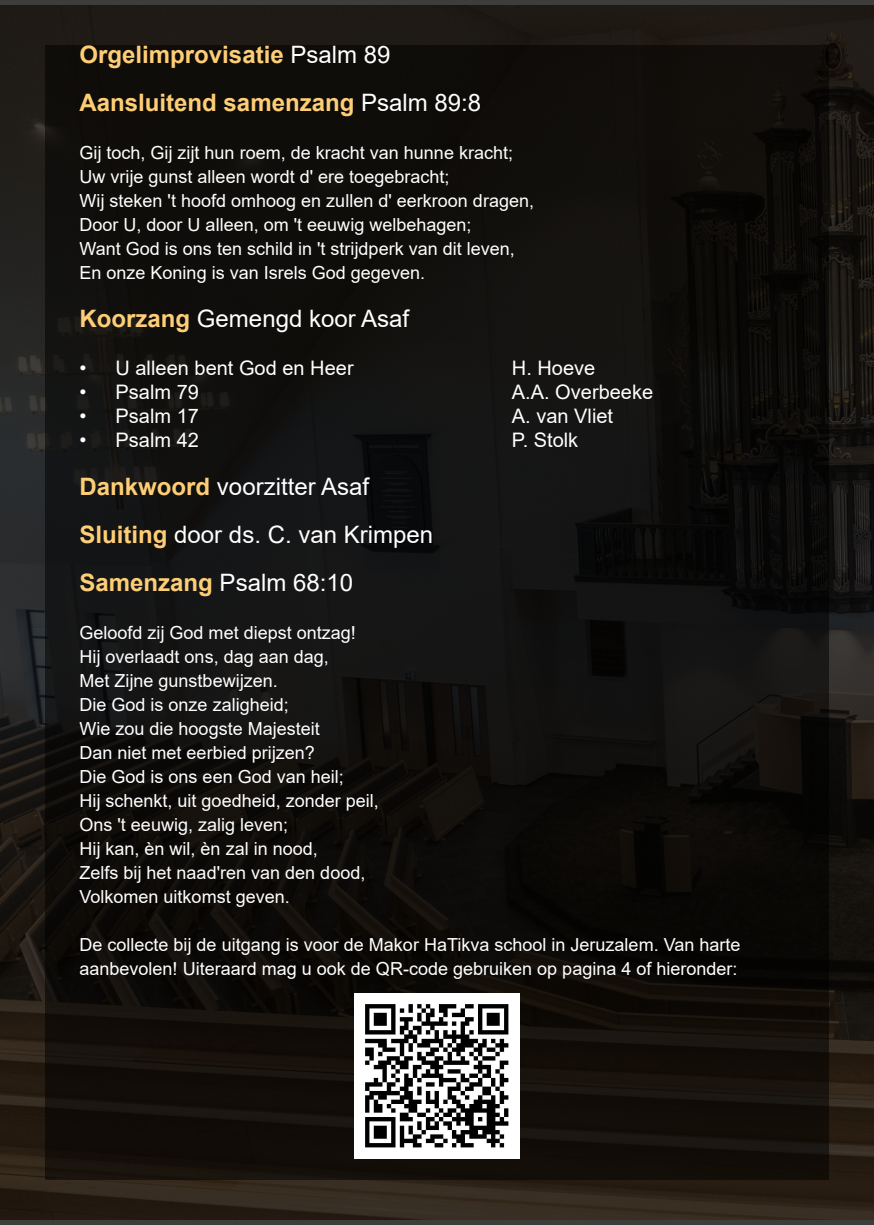
<style>
.page{position:relative;width:874px;height:1225px;background:#fff}
.page>*{position:absolute;margin:0;border:0;box-sizing:border-box;transform-origin:0 0}
.t1{font:24px/48px "Arial";color:#fff}
.t2{font:700 24px/48px "Arial";color:#fece76}
.t3{font:20px "Arial";color:#fff}
.t4{font:18px/24px "Arial";color:#fff}
.s1{font-weight:400;color:#fff}
.s2{font-weight:700;color:#fece76}
</style>
<div class="page">
<div style="left:0;top:0;width:873px;height:1225px;background:#0a0907;opacity:.79"></div>
<div style="left:45px;top:45px;width:783px;height:1134px;background:#110e0b"></div>
<img style="left:354px;top:993px;width:165px;height:165px">
<h1 class="t2" style="left:79px;top:32px;width:403px">Orgelimprovisatie <span class="s1">Psalm 89<br></span>Aansluitend samenzang <span class="s1">Psalm 89:8</span></h1>
<p class="t4" style="left:79px;top:142px;width:456px">Gĳ toch, Gĳ zĳt hun roem, de kracht van hunne kracht; Uw vrĳe gunst alleen wordt d' ere toegebracht;<br>Wĳ steken 't hoofd omhoog en zullen d' eerkroon dragen, Door U, door U alleen, om 't eeuwig welbehagen;<br>Want God is ons ten schild in 't strĳdperk van dit leven, En onze Koning is van Isrels God gegeven.</p>
<h1 class="t1" style="left:79px;top:296px;width:331px"><span class="s2">Koorzang</span> Gemengd koor Asaf</h1>
<p class="t3" style="left:79px;top:360px;width:275px">• U alleen bent God en Heer</p>
<p class="t3" style="left:511px;top:360px;width:85px">H. Hoeve</p>
<p class="t3" style="left:79px;top:384px;width:121px">• Psalm 79</p>
<p class="t3" style="left:511px;top:384px;width:143px">A.A. Overbeeke</p>
<p class="t3" style="left:79px;top:408px;width:121px">• Psalm 17</p>
<p class="t3" style="left:511px;top:408px;width:103px">A. van Vliet</p>
<p class="t3" style="left:79px;top:432px;width:121px">• Psalm 42</p>
<p class="t3" style="left:511px;top:432px;width:68px">P. Stolk</p>
<h1 class="t1" style="left:79px;top:464px;width:355px"><span class="s2">Dankwoord</span> voorzitter Asaf<br><span class="s2">Sluiting</span> door ds. C. van Krimpen<br><span class="s2">Samenzang</span> Psalm 68:10</h1>
<p class="t4" style="left:79px;top:622px;width:301px">Geloofd zĳ God met diepst ontzag!<br>Hĳ overlaadt ons, dag aan dag,<br>Met Zĳne gunstbewĳzen.<br>Die God is onze zaligheid;<br>Wie zou die hoogste Majesteit<br>Dan niet met eerbied prĳzen?<br>Die God is ons een God van heil;<br>Hĳ schenkt, uit goedheid, zonder peil,<br>Ons 't eeuwig, zalig leven;<br>Hĳ kan, èn wil, èn zal in nood,<br>Zelfs bĳ het naad'ren van den dood,<br>Volkomen uitkomst geven.</p>
<p class="t4" style="left:79px;top:934px;width:662px">De collecte bĳ de uitgang is voor de Makor HaTikva school in Jeruzalem. Van harte aanbevolen! Uiteraard mag u ook de QR-code gebruiken op pagina 4 of hieronder:</p>
</div>
